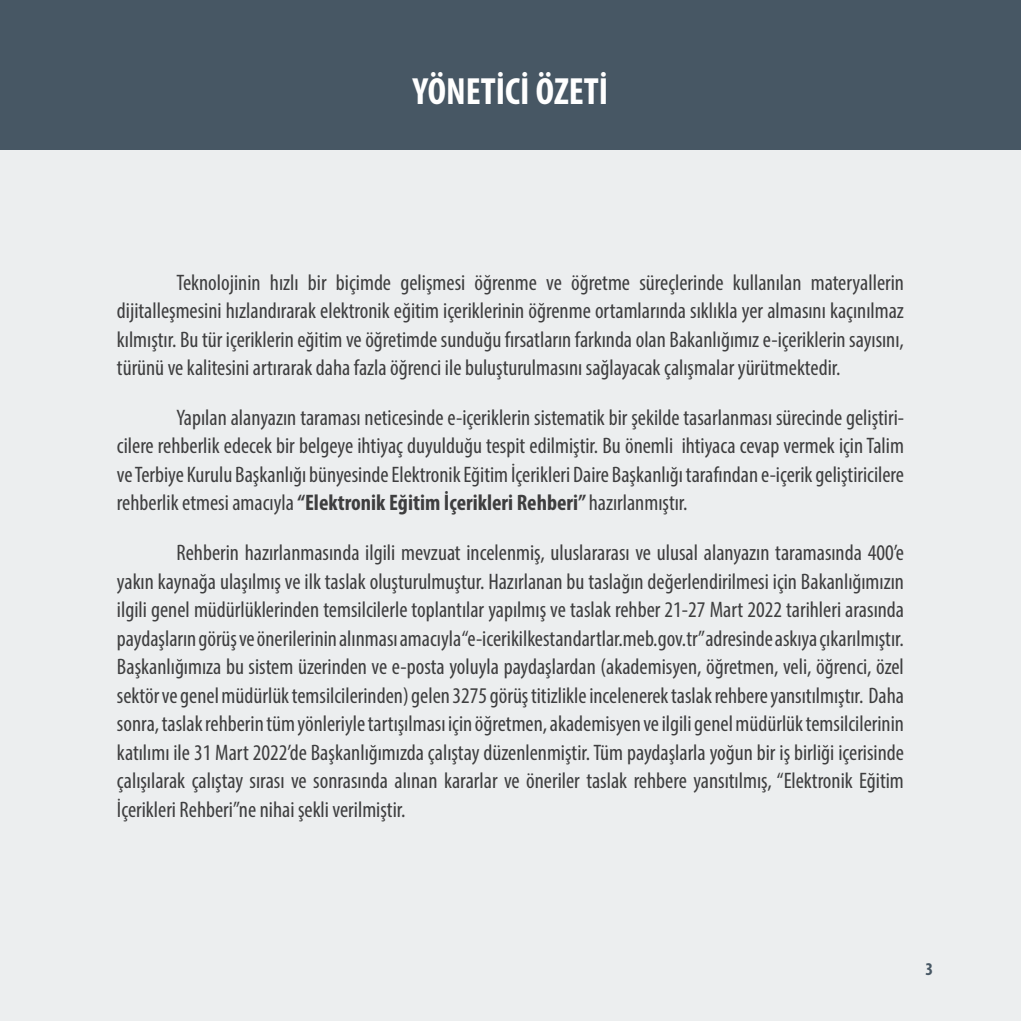
<style>
.page{position:relative;width:1021px;height:1021px;background:#fff}
.page>*{position:absolute;margin:0;border:0;box-sizing:border-box;transform-origin:0 0}
.t1{font:700 condensed 38.1px "Myriad Pro";color:#fff}
.t2{font:condensed 22.5px/28.5px "Myriad Pro";color:#3e3e3f;text-align:justify}
.t3{font:700 condensed 18px "Myriad Pro";color:#475764}
.s1{font-weight:700}
</style>
<div class="page">
<div style="left:0;top:0;width:1020px;height:1020px;background:#eceeef"></div>
<div style="left:0;top:0;width:1020px;height:149px;background:#475764"></div>
<h1 class="t1" style="left:413px;top:67px;width:197px">YÖNETİCİ ÖZETİ</h1>
<p class="t2" style="left:117px;top:267px;width:788px;text-indent:60px">Teknolojinin hızlı bir biçimde gelişmesi öğrenme ve öğretme süreçlerinde kullanılan materyallerin dijitalleşmesini hızlandırarak elektronik eğitim içeriklerinin öğrenme ortamlarında sıklıkla yer almasını kaçınılmaz kılmıştır. Bu tür içeriklerin eğitim ve öğretimde sunduğu fırsatların farkında olan Bakanlığımız e-içeriklerin sayısını, türünü ve kalitesini artırarak daha fazla öğrenci ile buluşturulmasını sağlayacak çalışmalar yürütmektedir.</p>
<p class="t2" style="left:117px;top:403px;width:788px;text-indent:60px">Yapılan alanyazın taraması neticesinde e-içeriklerin sistematik bir şekilde tasarlanması sürecinde geliştiri&shy;cilere rehberlik edecek bir belgeye ihtiyaç duyulduğu tespit edilmiştir. Bu önemli ihtiyaca cevap vermek için Talim ve Terbiye Kurulu Başkanlığı bünyesinde Elektronik Eğitim İçerikleri Daire Başkanlığı tarafından e-içerik geliştiricilere rehberlik etmesi amacıyla <span class="s1">“Elektronik Eğitim İçerikleri Rehberi”</span> hazırlanmıştır.</p>
<p class="t2" style="left:117px;top:538px;width:788px;text-indent:60px">Rehberin hazırlanmasında ilgili mevzuat incelenmiş, uluslararası ve ulusal alanyazın taramasında 400’e yakın kaynağa ulaşılmış ve ilk taslak oluşturulmuştur. Hazırlanan bu taslağın değerlendirilmesi için Bakanlığımızın ilgili genel müdürlüklerinden temsilcilerle toplantılar yapılmış ve taslak rehber 21-27 Mart 2022 tarihleri arasında paydaşların görüş ve önerilerinin alınması amacıyla “e-icerikilkestandartlar.meb.gov.tr” adresinde askıya çıkarılmıştır.<br>Başkanlığımıza bu sistem üzerinden ve e-posta yoluyla paydaşlardan (akademisyen, öğretmen, veli, öğrenci, özel sektör ve genel müdürlük temsilcilerinden) gelen 3275 görüş titizlikle incelenerek taslak rehbere yansıtılmıştır. Daha sonra, taslak rehberin tüm yönleriyle tartışılması için öğretmen, akademisyen ve ilgili genel müdürlük temsilcilerinin katılımı ile 31 Mart 2022’de Başkanlığımızda çalıştay düzenlenmiştir. Tüm paydaşlarla yoğun bir iş birliği içerisinde çalışılarak çalıştay sırası ve sonrasında alınan kararlar ve öneriler taslak rehbere yansıtılmış, “Elektronik Eğitim İçerikleri Rehberi”ne nihai şekli verilmiştir.</p>
<p class="t3" style="left:925px;top:957px;width:9px">3</p>
</div>
